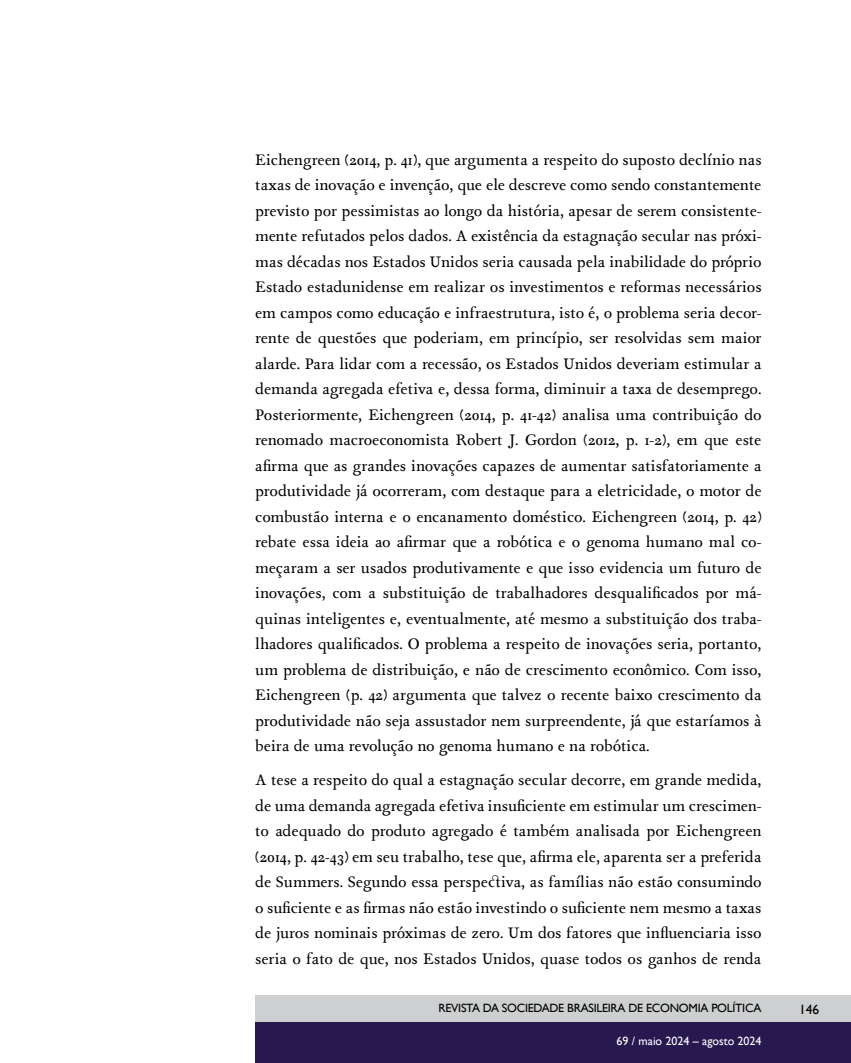
<style>
.page{position:relative;width:851px;height:1063px;background:#fff}
.page>*{position:absolute;margin:0;border:0;box-sizing:border-box;transform-origin:0 0}
.t1{font:16.5px/25.5px "Isidora";color:#000;text-align:justify}
.t2{font:13.5px "Gill Sans";color:#000}
.t3{font:12px "Gill Sans";letter-spacing:-.02em;color:#000}
.t4{font:12px "Gill Sans";color:#fff}
</style>
<div class="page">
<div style="left:255px;top:1022px;width:595px;height:41px;background:#27184f"></div>
<div style="left:255px;top:995px;width:595px;height:27px;background:#cdcfd0"></div>
<p class="t1" style="left:255px;top:146px;width:508px">Eichengreen (2014, p. 41), que argumenta a respeito do suposto declínio nas taxas de inovação e invenção, que ele descreve como sendo constantemente previsto por pessimistas ao longo da história, apesar de serem consistente&shy;mente refutados pelos dados. A existência da estagnação secular nas próxi&shy;mas décadas nos Estados Unidos seria causada pela inabilidade do próprio Estado estadunidense em realizar os investimentos e reformas necessários em campos como educação e infraestrutura, isto é, o problema seria decor&shy;rente de questões que poderiam, em princípio, ser resolvidas sem maior alarde. Para lidar com a recessão, os Estados Unidos deveriam estimular a demanda agregada efetiva e, dessa forma, diminuir a taxa de desemprego.<br>Posteriormente, Eichengreen (2014, p. 41-42) analisa uma contribuição do renomado macroeconomista Robert J. Gordon (2012, p. 1-2), em que este afirma que as grandes inovações capazes de aumentar satisfatoriamente a produtividade já ocorreram, com destaque para a eletricidade, o motor de combustão interna e o encanamento doméstico. Eichengreen (2014, p. 42) rebate essa ideia ao afirmar que a robótica e o genoma humano mal co&shy;meçaram a ser usados produtivamente e que isso evidencia um futuro de inovações, com a substituição de trabalhadores desqualificados por má&shy;quinas inteligentes e, eventualmente, até mesmo a substituição dos traba&shy;lhadores qualificados. O problema a respeito de inovações seria, portanto, um problema de distribuição, e não de crescimento econômico. Com isso, Eichengreen (p. 42) argumenta que talvez o recente baixo crescimento da produtividade não seja assustador nem surpreendente, já que estaríamos à beira de uma revolução no genoma humano e na robótica.</p>
<p class="t1" style="left:255px;top:767px;width:508px">A tese a respeito do qual a estagnação secular decorre, em grande medida, de uma demanda agregada efetiva insuficiente em estimular um crescimen&shy;to adequado do produto agregado é também analisada por Eichengreen (2014, p. 42-43) em seu trabalho, tese que, afirma ele, aparenta ser a preferida de Summers. Segundo essa perspectiva, as famílias não estão consumindo o suficiente e as firmas não estão investindo o suficiente nem mesmo a taxas de juros nominais próximas de zero. Um dos fatores que influenciaria isso seria o fato de que, nos Estados Unidos, quase todos os ganhos de renda</p>
<p class="t3" style="left:438px;top:1001px;width:324px">REVISTA DA SOCIEDADE BRASILEIRA DE ECONOMIA POLÍTICA</p>
<p class="t4" style="left:616px;top:1034px;width:146px">69 / maio 2024 – agosto 2024</p>
<p class="t2" style="left:799px;top:1001px;width:22px">146</p>
</div>
